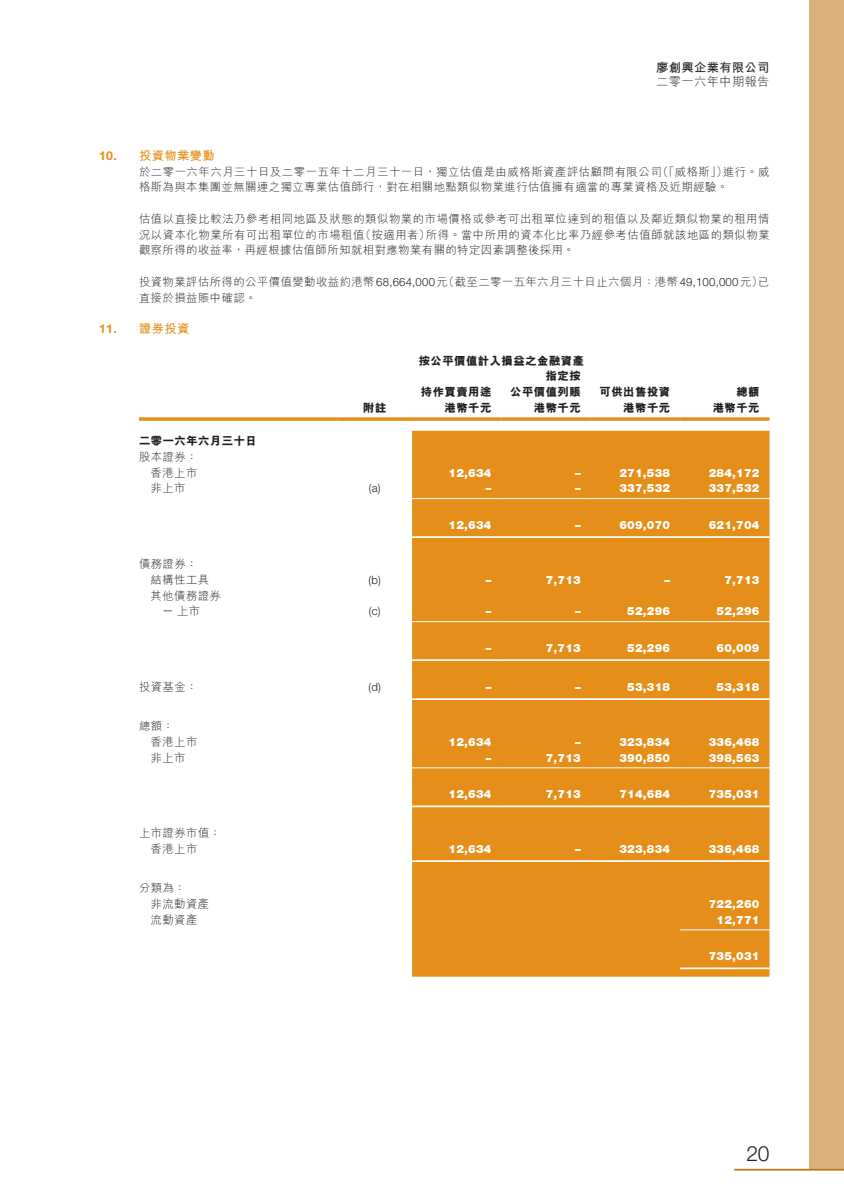
<style>
.page{position:relative;width:844px;height:1191px;background:#fff}
.page>*{position:absolute;margin:0;border:0;box-sizing:border-box;transform-origin:0 0}
.t1{font:300 21px "Helvetica Neue LT Std";color:#231f20}
._07_NH1{font:700 12.25px "M Hei HK";letter-spacing:.035em;color:#e58e19}
.t2{font:700 12.25px "M Hei HK";letter-spacing:.03em;color:#231f20}
.t3{font:300 12.25px "M Hei HK";letter-spacing:.03em;color:#231f20}
._07_NH1-2{font:700 12.25px "Helvetica Neue LT Std";color:#e58e19}
._06_Notes{font:300 11.38px/15.8px "M Hei HK";letter-spacing:.045em;color:#231f20}
._51_N_Table_txt{font:900 11.38px "Helvetica Neue LT Std";letter-spacing:.02em;color:#fff}
._51_N_Table_txt-2{font:300 11.38px "M Hei HK";letter-spacing:.035em;color:#231f20}
._51_N_Table_txt-3{font:800 11.38px "M Hei HK";letter-spacing:.04em;color:#231f20}
._51_N_Table_txt-4{font:300 11.38px "Helvetica Neue LT Std";color:#231f20}
.s1{font-family:"Helvetica Neue LT Std"}
</style>
<div class="page">
<div style="left:809px;top:0;width:34px;height:1169px;background:#ddb17a"></div>
<hr style="left:734px;top:1168px;width:109px;height:2px;background:#c07712">
<div style="left:412px;top:431px;width:357px;height:545px;background:#e58e19"></div>
<svg style="left:139px;top:417px;width:198px;height:4px"></svg>
<svg style="left:337px;top:417px;width:75px;height:4px"></svg>
<svg style="left:412px;top:417px;width:89px;height:4px"></svg>
<svg style="left:501px;top:417px;width:89px;height:4px"></svg>
<svg style="left:590px;top:417px;width:90px;height:4px"></svg>
<svg style="left:680px;top:417px;width:89px;height:4px"></svg>
<hr style="left:412px;top:498px;width:89px;height:1px;background:#fff">
<hr style="left:501px;top:498px;width:89px;height:1px;background:#fff">
<hr style="left:590px;top:498px;width:90px;height:1px;background:#fff">
<hr style="left:680px;top:498px;width:89px;height:1px;background:#fff">
<hr style="left:412px;top:536px;width:89px;height:2px;background:#fff">
<hr style="left:501px;top:536px;width:89px;height:2px;background:#fff">
<hr style="left:590px;top:536px;width:90px;height:2px;background:#fff">
<hr style="left:680px;top:536px;width:89px;height:2px;background:#fff">
<hr style="left:412px;top:621px;width:89px;height:1px;background:#fff">
<hr style="left:501px;top:621px;width:89px;height:1px;background:#fff">
<hr style="left:590px;top:621px;width:90px;height:1px;background:#fff">
<hr style="left:680px;top:621px;width:89px;height:1px;background:#fff">
<hr style="left:412px;top:659px;width:89px;height:2px;background:#fff">
<hr style="left:501px;top:659px;width:89px;height:2px;background:#fff">
<hr style="left:590px;top:659px;width:90px;height:2px;background:#fff">
<hr style="left:680px;top:659px;width:89px;height:2px;background:#fff">
<hr style="left:412px;top:698px;width:89px;height:2px;background:#fff">
<hr style="left:501px;top:698px;width:89px;height:2px;background:#fff">
<hr style="left:590px;top:698px;width:90px;height:2px;background:#fff">
<hr style="left:680px;top:698px;width:89px;height:2px;background:#fff">
<hr style="left:412px;top:767px;width:89px;height:1px;background:#fff">
<hr style="left:501px;top:767px;width:89px;height:1px;background:#fff">
<hr style="left:590px;top:767px;width:90px;height:1px;background:#fff">
<hr style="left:680px;top:767px;width:89px;height:1px;background:#fff">
<hr style="left:412px;top:805px;width:89px;height:2px;background:#fff">
<hr style="left:501px;top:805px;width:89px;height:2px;background:#fff">
<hr style="left:590px;top:805px;width:90px;height:2px;background:#fff">
<hr style="left:680px;top:805px;width:89px;height:2px;background:#fff">
<hr style="left:412px;top:860px;width:89px;height:2px;background:#fff">
<hr style="left:501px;top:860px;width:89px;height:2px;background:#fff">
<hr style="left:590px;top:860px;width:90px;height:2px;background:#fff">
<hr style="left:680px;top:860px;width:89px;height:2px;background:#fff">
<hr style="left:680px;top:929px;width:89px;height:1px;background:#fff">
<hr style="left:680px;top:967px;width:89px;height:2px;background:#fff">
<p class="t2" style="left:656px;top:59px;width:115px">廖創興企業有限公司</p>
<p class="t3" style="left:656px;top:75px;width:115px">二零一六年中期報告</p>
<p class="_07_NH1-2" style="left:99px;top:148px;width:19px">10.</p>
<p class="_07_NH1-2" style="left:99px;top:321px;width:19px">11.</p>
<p class="_07_NH1" style="left:139px;top:146px;width:77px">投資物業變動</p>
<p class="_06_Notes" style="left:657px;top:163px;width:72px">（「威格斯」）</p>
<p class="_06_Notes" style="left:139px;top:163px;width:590px">於二零一六年六月三十日及二零一五年十二月三十一日，獨立估值是由威格斯資產評估顧問有限公司<br>格斯為與本集團並無關連之獨立專業估值師行，對在相關地點類似物業進行估值擁有適當的專業資格及近期經驗。</p>
<p class="_06_Notes" style="left:139px;top:211px;width:632px;text-align:right">估值以直接比較法乃參考相同地區及狀態的類似物業的市場價格或參考可出租單位達到的租值以及鄰近類似物業的租用情所得。當中所用的資本化比率乃經參考估值師就該地區的類似物業</p>
<p class="_06_Notes" style="left:722px;top:163px;width:48px">進行。威</p>
<p class="_06_Notes" style="left:360px;top:226px;width:72px">（按適用者）</p>
<p class="_06_Notes" style="left:139px;top:226px;width:437px">況以資本化物業所有可出租單位的市場租值<br>觀察所得的收益率，再經根據估值師所知就相對應物業有關的特定因素調整後採用。</p>
<p class="_06_Notes" style="left:139px;top:274px;width:632px">投資物業評估所得的公平價值變動收益約港幣<span class="s1">68,664,000</span> （元截至二零一五年六月三十日止六個月：港幣<span class="s1">49,100,000</span>元已）直接於損益賬中確認。</p>
<p class="_07_NH1" style="left:139px;top:320px;width:52px">證券投資</p>
<p class="_51_N_Table_txt-3" style="left:418px;top:355px;width:167px">按公平價值計入損益之金融資產</p>
<p class="_51_N_Table_txt-3" style="left:421px;top:386px;width:72px">持作買賣用途</p>
<p class="_51_N_Table_txt-3" style="left:545px;top:370px;width:37px">指定按</p>
<p class="_51_N_Table_txt-3" style="left:510px;top:386px;width:72px">公平價值列賬</p>
<p class="_51_N_Table_txt-3" style="left:599px;top:386px;width:72px">可供出售投資</p>
<p class="_51_N_Table_txt-3" style="left:736px;top:386px;width:25px">總額</p>
<p class="_51_N_Table_txt-3" style="left:363px;top:402px;width:25px">附註</p>
<p class="_51_N_Table_txt-3" style="left:444px;top:402px;width:48px">港幣千元</p>
<p class="_51_N_Table_txt-3" style="left:534px;top:402px;width:48px">港幣千元</p>
<p class="_51_N_Table_txt-3" style="left:623px;top:402px;width:48px">港幣千元</p>
<p class="_51_N_Table_txt-3" style="left:712px;top:402px;width:48px">港幣千元</p>
<p class="_51_N_Table_txt-3" style="left:139px;top:435px;width:119px">二零一六年六月三十日</p>
<p class="_51_N_Table_txt-2" style="left:139px;top:451px;width:60px">股本證券：</p>
<p class="_51_N_Table_txt-2" style="left:150px;top:466px;width:48px">香港上市</p>
<p class="_51_N_Table_txt" style="left:448px;top:466px;width:44px">12,634</p>
<p class="_51_N_Table_txt" style="left:575px;top:466px;width:7px">–</p>
<p class="_51_N_Table_txt" style="left:619px;top:466px;width:52px">271,538</p>
<p class="_51_N_Table_txt" style="left:708px;top:466px;width:52px">284,172</p>
<p class="_51_N_Table_txt-2" style="left:150px;top:482px;width:36px">非上市</p>
<p class="_51_N_Table_txt-4" style="left:369px;top:481px;width:13px">(a(</p>
<p class="_51_N_Table_txt" style="left:485px;top:481px;width:7px">–</p>
<p class="_51_N_Table_txt" style="left:575px;top:481px;width:7px">–</p>
<p class="_51_N_Table_txt" style="left:619px;top:481px;width:52px">337,532</p>
<p class="_51_N_Table_txt" style="left:708px;top:481px;width:52px">337,532</p>
<p class="_51_N_Table_txt" style="left:448px;top:518px;width:44px">12,634</p>
<p class="_51_N_Table_txt" style="left:575px;top:518px;width:7px">–</p>
<p class="_51_N_Table_txt" style="left:619px;top:518px;width:52px">609,070</p>
<p class="_51_N_Table_txt" style="left:708px;top:518px;width:52px">621,704</p>
<p class="_51_N_Table_txt-2" style="left:139px;top:558px;width:60px">債務證券：</p>
<p class="_51_N_Table_txt-2" style="left:150px;top:574px;width:60px">結構性工具</p>
<p class="_51_N_Table_txt-2" style="left:150px;top:589px;width:72px">其他債務證券</p>
<p class="_51_N_Table_txt-4" style="left:368px;top:573px;width:14px">(b(</p>
<p class="_51_N_Table_txt" style="left:485px;top:573px;width:7px">–</p>
<p class="_51_N_Table_txt" style="left:545px;top:573px;width:37px">7,713</p>
<p class="_51_N_Table_txt" style="left:664px;top:573px;width:7px">–</p>
<p class="_51_N_Table_txt" style="left:724px;top:573px;width:37px">7,713</p>
<p class="_51_N_Table_txt-2" style="left:177px;top:605px;width:25px">上市</p>
<p class="_51_N_Table_txt-4" style="left:162px;top:602px;width:13px">—</p>
<p class="_51_N_Table_txt-4" style="left:369px;top:604px;width:13px">(c(</p>
<p class="_51_N_Table_txt" style="left:485px;top:604px;width:7px">–</p>
<p class="_51_N_Table_txt" style="left:575px;top:604px;width:7px">–</p>
<p class="_51_N_Table_txt" style="left:627px;top:604px;width:44px">52,296</p>
<p class="_51_N_Table_txt" style="left:716px;top:604px;width:44px">52,296</p>
<p class="_51_N_Table_txt" style="left:485px;top:641px;width:7px">–</p>
<p class="_51_N_Table_txt" style="left:545px;top:641px;width:37px">7,713</p>
<p class="_51_N_Table_txt" style="left:627px;top:641px;width:44px">52,296</p>
<p class="_51_N_Table_txt" style="left:716px;top:641px;width:44px">60,009</p>
<p class="_51_N_Table_txt-2" style="left:139px;top:681px;width:60px">投資基金：</p>
<p class="_51_N_Table_txt-2" style="left:139px;top:720px;width:36px">總額：</p>
<p class="_51_N_Table_txt-4" style="left:368px;top:680px;width:14px">(d(</p>
<p class="_51_N_Table_txt" style="left:485px;top:680px;width:7px">–</p>
<p class="_51_N_Table_txt" style="left:575px;top:680px;width:7px">–</p>
<p class="_51_N_Table_txt" style="left:627px;top:680px;width:44px">53,318</p>
<p class="_51_N_Table_txt" style="left:716px;top:680px;width:44px">53,318</p>
<p class="_51_N_Table_txt-2" style="left:150px;top:736px;width:48px">香港上市</p>
<p class="_51_N_Table_txt" style="left:448px;top:735px;width:44px">12,634</p>
<p class="_51_N_Table_txt" style="left:575px;top:735px;width:7px">–</p>
<p class="_51_N_Table_txt" style="left:619px;top:735px;width:52px">323,834</p>
<p class="_51_N_Table_txt" style="left:708px;top:735px;width:52px">336,468</p>
<p class="_51_N_Table_txt-2" style="left:150px;top:751px;width:36px">非上市</p>
<p class="_51_N_Table_txt" style="left:485px;top:750px;width:7px">–</p>
<p class="_51_N_Table_txt" style="left:545px;top:750px;width:37px">7,713</p>
<p class="_51_N_Table_txt" style="left:619px;top:750px;width:52px">390,850</p>
<p class="_51_N_Table_txt" style="left:708px;top:750px;width:52px">398,563</p>
<p class="_51_N_Table_txt" style="left:448px;top:787px;width:44px">12,634</p>
<p class="_51_N_Table_txt" style="left:545px;top:787px;width:37px">7,713</p>
<p class="_51_N_Table_txt" style="left:619px;top:787px;width:52px">714,684</p>
<p class="_51_N_Table_txt" style="left:708px;top:787px;width:52px">735,031</p>
<p class="_51_N_Table_txt-2" style="left:139px;top:827px;width:83px">上市證券市值：</p>
<p class="_51_N_Table_txt-2" style="left:150px;top:843px;width:48px">香港上市</p>
<p class="_51_N_Table_txt-2" style="left:139px;top:882px;width:48px">分類為：</p>
<p class="_51_N_Table_txt" style="left:448px;top:842px;width:44px">12,634</p>
<p class="_51_N_Table_txt" style="left:575px;top:842px;width:7px">–</p>
<p class="_51_N_Table_txt" style="left:619px;top:842px;width:52px">323,834</p>
<p class="_51_N_Table_txt" style="left:708px;top:842px;width:52px">336,468</p>
<p class="_51_N_Table_txt-2" style="left:150px;top:897px;width:60px">非流動資產</p>
<p class="_51_N_Table_txt" style="left:708px;top:897px;width:52px">722,260</p>
<p class="_51_N_Table_txt-2" style="left:150px;top:913px;width:48px">流動資產</p>
<p class="_51_N_Table_txt" style="left:716px;top:912px;width:44px">12,771</p>
<p class="_51_N_Table_txt" style="left:708px;top:949px;width:52px">735,031</p>
<h1 class="t1" style="left:746px;top:1140px;width:25px">20</h1>
</div>
